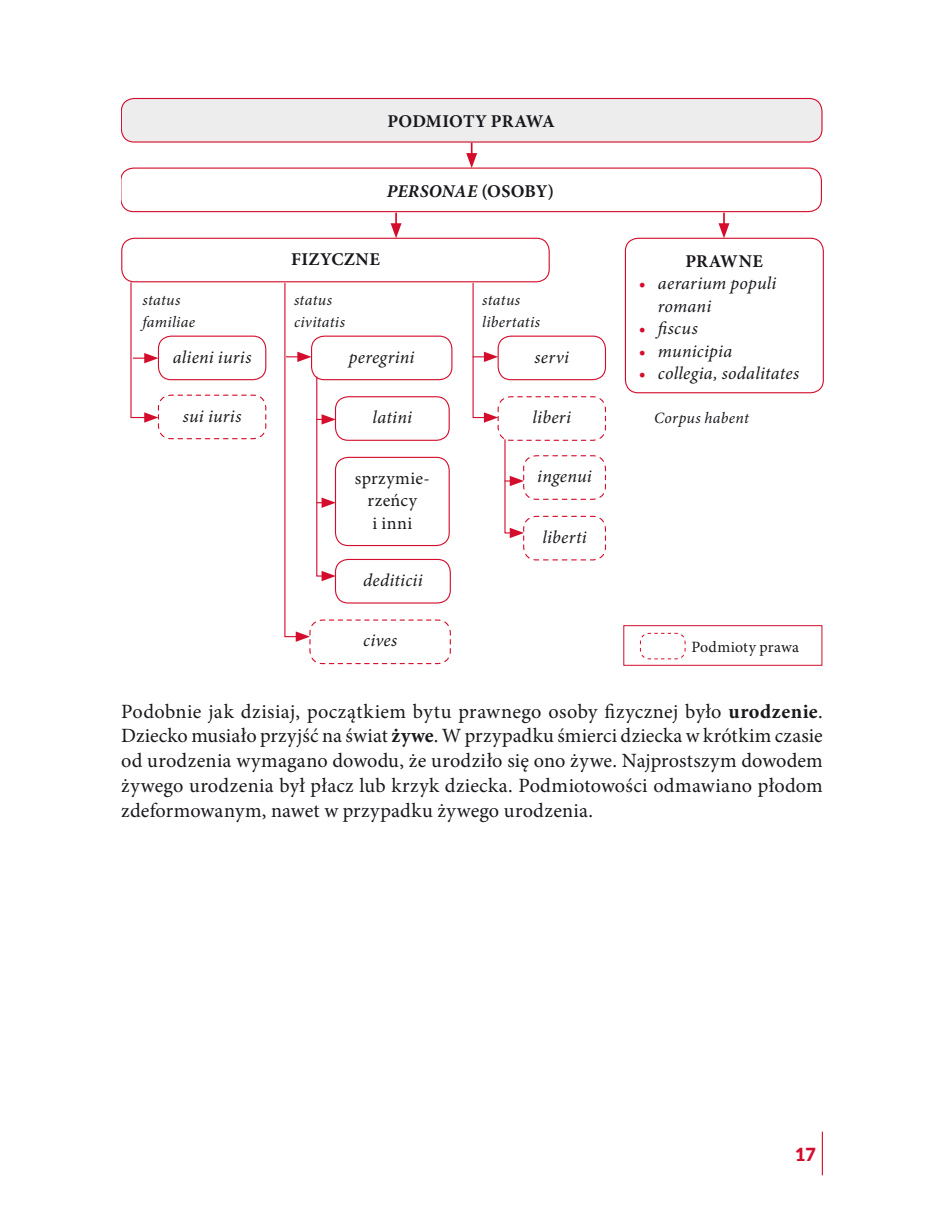
<style>
.page{position:relative;width:925px;height:1212px;background:#fff}
.page>*{position:absolute;margin:0;border:0;box-sizing:border-box;transform-origin:0 0}
.Tekst{font:20.25px/24.8px "Minion Pro";letter-spacing:.01em;color:#1a171c;text-align:justify}
.t1{font:italic 18px/22.5px "Minion Pro";letter-spacing:.01em;color:#1a171c}
.t2{font:700 18px "Minion Pro";letter-spacing:.015em;color:#1a171c}
.t3{font:18px/22.5px "Minion Pro";letter-spacing:.025em;color:#1a171c;text-align:center}
.t4{font:italic 700 18px "Minion Pro";letter-spacing:.015em;color:#1a171c}
.t5{font:900 18px "Lato";color:#d30d2b}
.t6{font:italic 15.75px/22.5px "Minion Pro";letter-spacing:.015em;color:#1a171c}
.t7{font:15.75px "Minion Pro";letter-spacing:.02em;color:#1a171c}
.s1{font-style:normal}
.s2{font-style:normal;color:#d30d2b}
.s3{font-weight:700}
</style>
<div class="page">
<hr style="left:822px;top:1131px;width:1px;height:44px;background:#d30d2b">
<div style="left:121px;top:98px;width:701px;height:44px;background:#ededee;border-radius:13px"></div>
<div style="left:121px;top:98px;width:701px;height:45px;border:1px solid #d30d2b;border-radius:13px"></div>
<div style="left:121px;top:168px;width:701px;height:44px;border:1px solid #d30d2b;border-radius:13px"></div>
<div style="left:121px;top:238px;width:429px;height:44px;border:1px solid #d30d2b;border-radius:13px"></div>
<svg style="left:639px;top:632px;width:47px;height:28px"></svg>
<div style="left:625px;top:238px;width:199px;height:155px;border:1px solid #d30d2b;border-radius:13px"></div>
<svg style="left:130px;top:281px;width:137px;height:159px"></svg>
<svg style="left:472px;top:282px;width:134px;height:279px"></svg>
<svg style="left:284px;top:282px;width:167px;height:383px"></svg>
<svg style="left:391px;top:213px;width:10px;height:25px"></svg>
<svg style="left:718px;top:213px;width:11px;height:25px"></svg>
<svg style="left:466px;top:143px;width:11px;height:25px"></svg>
<div style="left:623px;top:625px;width:199px;height:41px;border:1px solid #d30d2b"></div>
<p class="t2" style="left:388px;top:109px;width:169px">PODMIOTY PRAWA</p>
<p class="t4" style="left:387px;top:178px;width:169px">PERSONAE <span class="s1">(OSOBY)</span></p>
<p class="t6" style="left:142px;top:288px;width:54px">status familiae</p>
<p class="t1" style="left:173px;top:345px;width:80px">alieni iuris</p>
<p class="t2" style="left:291px;top:246px;width:90px">FIZYCZNE</p>
<p class="t6" style="left:294px;top:288px;width:53px">status civitatis</p>
<p class="t1" style="left:349px;top:345px;width:67px">peregrini</p>
<p class="t6" style="left:482px;top:288px;width:59px">status libertatis</p>
<p class="t1" style="left:534px;top:345px;width:36px">servi</p>
<p class="t2" style="left:685px;top:248px;width:79px">PRAWNE</p>
<p class="t1" style="left:658px;top:272px;width:120px;text-indent:-19px"><span class="s2">•</span> aerarium populi romani</p>
<p class="t1" style="left:639px;top:317px;width:61px"><span class="s2">•</span> fiscus</p>
<p class="t1" style="left:639px;top:340px;width:95px"><span class="s2">•</span> municipia</p>
<p class="t1" style="left:639px;top:362px;width:162px"><span class="s2">•</span> collegia, sodalitates</p>
<p class="t1" style="left:183px;top:404px;width:60px">sui iuris</p>
<p class="t1" style="left:373px;top:406px;width:41px">latini</p>
<p class="t1" style="left:533px;top:406px;width:40px">liberi</p>
<p class="t6" style="left:654px;top:406px;width:96px">Corpus habent</p>
<p class="t3" style="left:355px;top:467px;width:76px">sprzymie&shy;rzeńcy<br>i inni</p>
<p class="t1" style="left:537px;top:465px;width:56px">ingenui</p>
<p class="t1" style="left:542px;top:526px;width:46px">liberti</p>
<p class="t1" style="left:363px;top:569px;width:61px">dediticii</p>
<p class="t1" style="left:363px;top:629px;width:36px">cives</p>
<p class="t7" style="left:691px;top:636px;width:109px">Podmioty prawa</p>
<p class="Tekst" style="left:121px;top:699px;width:703px">Podobnie jak dzisiaj, początkiem bytu prawnego osoby fizycznej było <span class="s3">urodzenie</span>.<br>Dziecko musiało przyjść na świat <span class="s3">żywe</span>. W przypadku śmierci dziecka w krótkim czasie od urodzenia wymagano dowodu, że urodziło się ono żywe. Najprostszym dowodem żywego urodzenia był płacz lub krzyk dziecka. Podmiotowości odmawiano płodom zdeformowanym, nawet w przypadku żywego urodzenia.</p>
<p class="t5" style="left:795px;top:1140px;width:22px">17</p>
</div>
